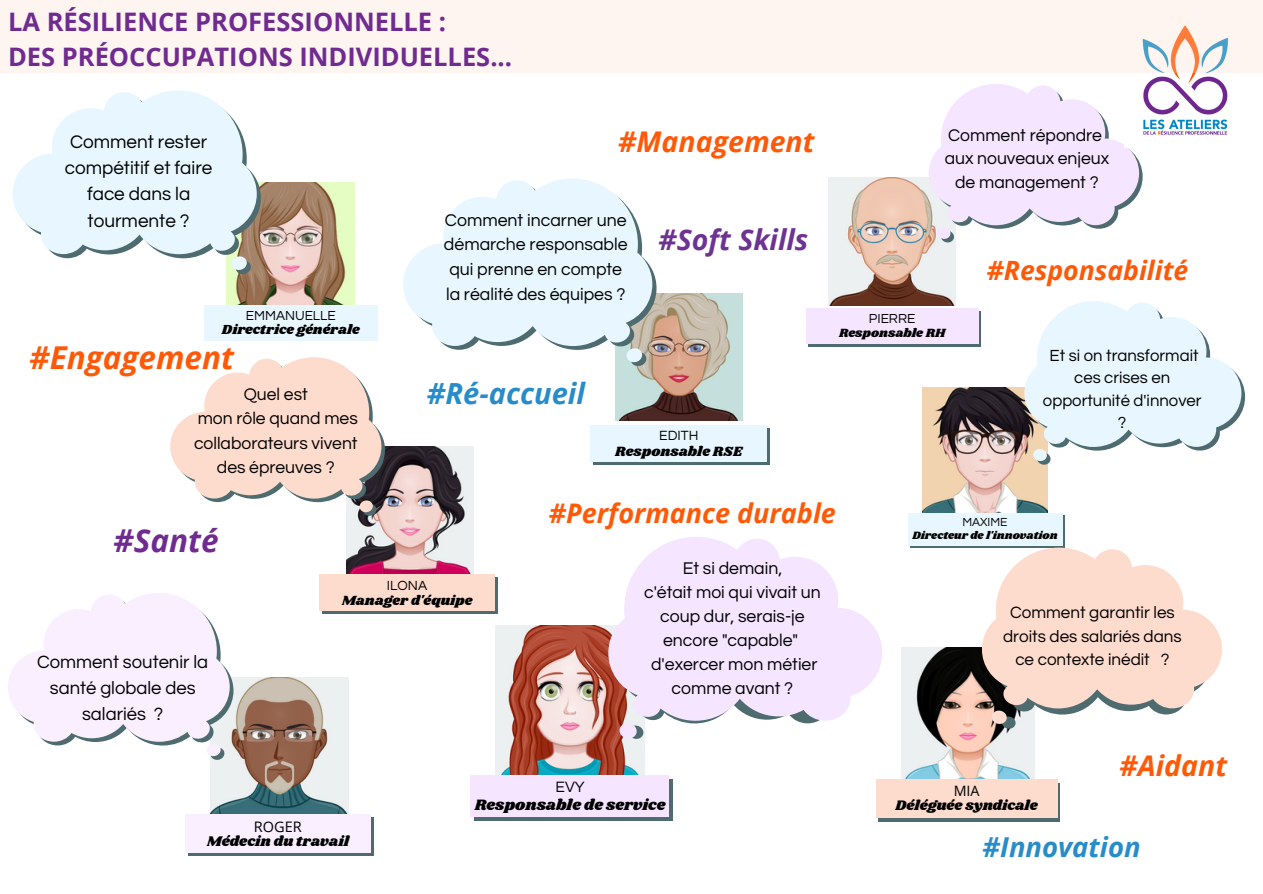
<style>
.page{position:relative;width:1263px;height:894px;background:#fff}
.page>*{position:absolute;margin:0;border:0;box-sizing:border-box;transform-origin:0 0}
.t1{font:italic 700 31.5px "Open Sans";color:#ff5907}
.t2{font:italic 700 31.5px "Open Sans";color:#702b91}
.t3{font:italic 700 29.1px "Open Sans";color:#278cca}
.t4{font:italic 700 28.5px "Open Sans";color:#ff5907}
.t5{font:italic 700 28.5px "Open Sans";color:#6e3392}
.t6{font:italic 700 27.45px "Open Sans";color:#278cca}
.t7{font:italic 700 27px "Open Sans";color:#ff5907}
.t8{font:italic 700 26.55px "Open Sans";color:#ff5907}
.t9{font:700 25.5px "Open Sans";color:#702b91}
.t10{font:18.9px/26.4px "Questrial";color:#000;text-align:center}
.t11{font:18.45px/25.7px "Questrial";color:#000;text-align:center}
.t12{font:17.7px/24.6px "Questrial";color:#000;text-align:center}
.t13{font:17.55px/24px "Questrial";color:#000;text-align:center}
.t14{font:17.1px/23.5px "Questrial";color:#000;text-align:center}
.t15{font:16.65px/22.5px "Questrial";color:#000;text-align:center}
.t16{font:15.6px "Shrikhand";color:#000}
.t17{font:15.6px "Questrial";color:#000}
.t18{font:14.55px "Shrikhand";color:#000}
.t19{font:14.55px "Open Sans";color:#000}
.t20{font:14.25px "Shrikhand";color:#000}
.t21{font:14.25px "Open Sans";color:#000}
.t22{font:13.95px "Shrikhand";color:#000}
.t23{font:13.95px "Questrial";color:#000}
.t24{font:13.8px "Shrikhand";color:#000}
.t25{font:13.8px "Questrial";color:#000}
.t26{font:13.65px "Shrikhand";color:#000}
.t27{font:13.65px "Questrial";color:#000}
.t28{font:13.5px "Questrial";color:#000}
.t29{font:12.3px "Shrikhand";color:#000}
.t30{font:12.15px "Questrial";color:#000}
.t31{font:10.95px "Shrikhand";color:#000}
</style>
<div class="page">
<img style="left:828px;top:178px;width:128px;height:127px">
<svg style="left:929px;top:84px;width:214px;height:159px"></svg>
<div style="left:808px;top:311px;width:173px;height:36px;background:#4e6b6f"></div>
<div style="left:806px;top:308px;width:172px;height:36px;background:#f5e5ff"></div>
<img style="left:346px;top:446px;width:127px;height:127px">
<svg style="left:170px;top:357px;width:215px;height:160px"></svg>
<svg style="left:322px;top:577px;width:175px;height:37px"></svg>
<div style="left:319px;top:574px;width:175px;height:36px;background:#fddbcd"></div>
<img style="left:922px;top:387px;width:126px;height:125px">
<svg style="left:1024px;top:301px;width:221px;height:165px"></svg>
<div style="left:910px;top:515px;width:155px;height:32px;background:linear-gradient(to right,#e8f7ff,#e8f7ff)"></div>
<div style="left:908px;top:513px;width:154px;height:32px;background:#e8f7ff"></div>
<img style="left:227px;top:183px;width:128px;height:121px">
<svg style="left:13px;top:90px;width:248px;height:185px"></svg>
<div style="left:204px;top:304px;width:174px;height:36px;background:#e8f7ff"></div>
<img style="left:615px;top:293px;width:127px;height:127px">
<svg style="left:403px;top:178px;width:253px;height:189px"></svg>
<div style="left:593px;top:428px;width:177px;height:36px;background:linear-gradient(to right,#4e6b6f,#4e6b6f)"></div>
<div style="left:590px;top:425px;width:177px;height:36px;background:#e8f7ff"></div>
<svg style="left:474px;top:779px;width:198px;height:41px"></svg>
<img style="left:495px;top:625px;width:150px;height:150px">
<svg style="left:608px;top:537px;width:274px;height:183px"></svg>
<svg style="left:618px;top:563px;width:239px;height:177px"></svg>
<div style="left:471px;top:775px;width:198px;height:41px;background:#f5e5ff"></div>
<img style="left:1125px;top:73px;width:103px;height:75px">
<img style="left:211px;top:677px;width:137px;height:136px">
<svg style="left:188px;top:817px;width:185px;height:38px"></svg>
<div style="left:186px;top:813px;width:185px;height:38px;background:#f9efff"></div>
<svg style="left:8px;top:593px;width:225px;height:168px"></svg>
<img style="left:902px;top:647px;width:132px;height:132px">
<svg style="left:982px;top:547px;width:240px;height:182px"></svg>
<svg style="left:879px;top:782px;width:181px;height:38px"></svg>
<div style="left:876px;top:779px;width:181px;height:38px;background:#fddbcd"></div>
<div style="left:0;top:0;width:1263px;height:73px;background:#fef4f0"></div>
<p class="t9" style="left:8px;top:4px;width:439px">LA RÉSILIENCE PROFESSIONNELLE :</p>
<p class="t9" style="left:8px;top:39px;width:506px">DES PRÉOCCUPATIONS INDIVIDUELLES...</p>
<p class="t10" style="left:65px;top:128px;width:149px">Comment rester compétitif et faire face dans la tourmente ?</p>
<p class="t27" style="left:246px;top:308px;width:91px">EMMANUELLE</p>
<p class="t26" style="left:222px;top:320px;width:139px">Directrice générale</p>
<p class="t1" style="left:29px;top:335px;width:206px">#Engagement</p>
<p class="t13" style="left:244px;top:382px;width:66px">Quel est</p>
<p class="t13" style="left:194px;top:407px;width:165px;line-height:24.5px">mon rôle quand mes collaborateurs vivent des épreuves ?</p>
<p class="t4" style="left:618px;top:121px;width:198px">#Management</p>
<p class="t12" style="left:444px;top:208px;width:185px">Comment incarner une démarche responsable qui prenne en compte la réalité des équipes ?</p>
<p class="t3" style="left:427px;top:373px;width:160px">#Ré-accueil</p>
<p class="t5" style="left:658px;top:219px;width:151px">#Soft Skills</p>
<p class="t23" style="left:659px;top:429px;width:41px">EDITH</p>
<p class="t22" style="left:615px;top:441px;width:129px">Responsable RSE</p>
<p class="t13" style="left:948px;top:123px;width:155px">Comment répondre</p>
<p class="t13" style="left:945px;top:147px;width:166px;line-height:23.5px">aux nouveaux enjeux de management ?</p>
<p class="t28" style="left:869px;top:312px;width:48px">PIERRE</p>
<p class="t29" style="left:839px;top:324px;width:108px">Responsable RH</p>
<p class="t8" style="left:987px;top:251px;width:203px">#Responsabilité</p>
<p class="t15" style="left:1043px;top:344px;width:160px">Et si on transformait ces crises en opportunité d'innover ?</p>
<p class="t2" style="left:113px;top:518px;width:107px">#Santé</p>
<p class="t11" style="left:37px;top:649px;width:173px">Comment soutenir la santé globale des salariés ?</p>
<p class="t25" style="left:387px;top:578px;width:42px">ILONA</p>
<p class="t24" style="left:342px;top:590px;width:132px">Manager d'équipe</p>
<p class="t7" style="left:549px;top:494px;width:289px">#Performance durable</p>
<p class="t13" style="left:683px;top:556px;width:101px">Et si demain,</p>
<p class="t13" style="left:644px;top:580px;width:178px">c'était moi qui vivait un coup dur, serais-je encore "capable" d'exercer mon métier comme avant ?</p>
<p class="t17" style="left:556px;top:779px;width:31px">EVY</p>
<p class="t16" style="left:475px;top:793px;width:192px">Responsable de service</p>
<p class="t19" style="left:254px;top:816px;width:49px">ROGER</p>
<p class="t18" style="left:207px;top:830px;width:144px">Médecin du travail</p>
<p class="t30" style="left:962px;top:516px;width:47px">MAXIME</p>
<p class="t31" style="left:912px;top:527px;width:147px">Directeur de l'innovation</p>
<p class="t14" style="left:1010px;top:600px;width:166px">Comment garantir les</p>
<p class="t14" style="left:1003px;top:624px;width:180px">droits des salariés dans ce contexte inédit ?</p>
<p class="t21" style="left:954px;top:780px;width:27px">MIA</p>
<p class="t20" style="left:895px;top:794px;width:144px">Déléguée syndicale</p>
<p class="t4" style="left:1119px;top:745px;width:109px">#Aidant</p>
<p class="t6" style="left:982px;top:827px;width:160px">#Innovation</p>
</div>
